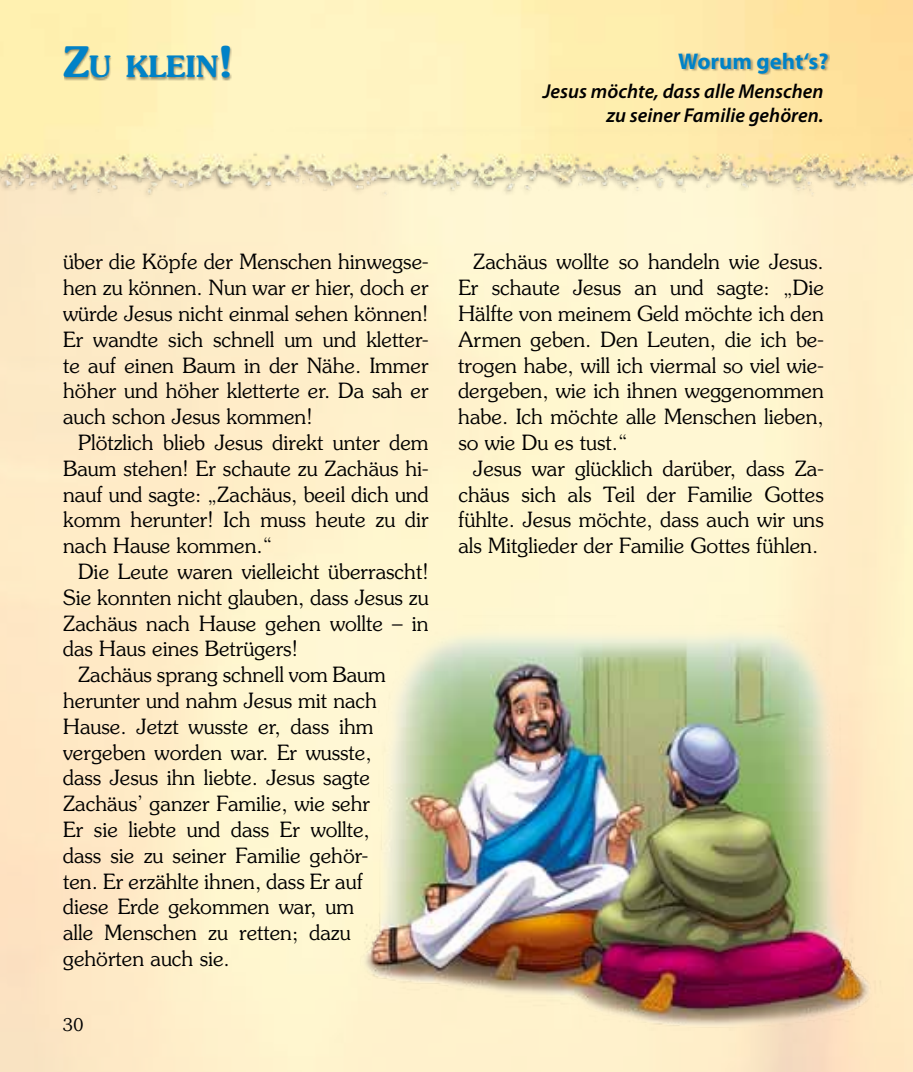
<style>
.page{position:relative;width:913px;height:1072px;background:#fff}
.page>*{position:absolute;margin:0;border:0;box-sizing:border-box;transform-origin:0 0}
.t1{font:600 29.4px "Souvenir";color:#0082c7}
.t2{font:700 22.75px "Myriad Pro";color:#0082c7}
.t3{font:300 21px/25.7px "Souvenir";color:#000;text-align:justify}
.t4{font:italic 600 20.12px/24.2px "Myriad Pro";color:#000;text-align:right}
.t5{font:300 17.5px "Souvenir";color:#000}
.s1{font-size:42px}
</style>
<div class="page">
<img style="left:0;top:0;width:913px;height:223px">
<div style="left:679px;top:53px;width:150px;height:22px;background:#000;opacity:.3"></div>
<div style="left:64px;top:46px;width:168px;height:34px;background:#000;opacity:.4"></div>
<img style="left:351px;top:615px;width:531px;height:415px">
<h1 class="t1" style="left:63px;top:48px;width:172px"><span class="s1">Z</span>U KLEIN<span class="s1">!</span></h1>
<p class="t2" style="left:678px;top:47px;width:152px">Worum geht‘s?</p>
<p class="t4" style="left:543px;top:79px;width:282px">Jesus möchte, dass alle Menschen zu seiner Familie gehören.</p>
<p class="t3" style="left:63px;top:249px;width:367px">über die Köpfe der Menschen hinwegse&shy;hen zu können. Nun war er hier, doch er würde Jesus nicht einmal sehen können!<br>Er wandte sich schnell um und kletter&shy;te auf einen Baum in der Nähe. Immer höher und höher kletterte er. Da sah er auch schon Jesus kommen!</p>
<p class="t3" style="left:63px;top:430px;width:367px;text-indent:15px">Plötzlich blieb Jesus direkt unter dem Baum stehen! Er schaute zu Zachäus hi&shy;nauf und sagte: „Zachäus, beeil dich und komm herunter! Ich muss heute zu dir nach Hause kommen.“</p>
<p class="t3" style="left:78px;top:559px;width:352px">Die Leute waren vielleicht überrascht!</p>
<p class="t3" style="left:63px;top:584px;width:367px">Sie konnten nicht glauben, dass Jesus zu</p>
<p class="t3" style="left:63px;top:610px;width:367px">Zachäus nach Hause gehen wollte – in</p>
<p class="t3" style="left:63px;top:636px;width:236px">das Haus eines Betrügers!</p>
<p class="t3" style="left:78px;top:662px;width:309px">Zachäus sprang schnell vom Baum</p>
<p class="t3" style="left:63px;top:687px;width:315px">herunter und nahm Jesus mit nach</p>
<p class="t3" style="left:63px;top:713px;width:312px">Hause. Jetzt wusste er, dass ihm</p>
<p class="t3" style="left:63px;top:739px;width:310px">vergeben worden war. Er wusste,</p>
<p class="t3" style="left:63px;top:765px;width:308px">dass Jesus ihn liebte. Jesus sagte</p>
<p class="t3" style="left:63px;top:791px;width:308px">Zachäus’ ganzer Familie, wie sehr</p>
<p class="t3" style="left:63px;top:816px;width:308px">Er sie liebte und dass Er wollte,</p>
<p class="t3" style="left:63px;top:842px;width:307px">dass sie zu seiner Familie gehör-</p>
<p class="t3" style="left:63px;top:868px;width:301px">ten. Er erzählte ihnen, dass Er auf</p>
<p class="t3" style="left:63px;top:894px;width:292px">diese Erde gekommen war, um</p>
<p class="t3" style="left:63px;top:920px;width:289px">alle Menschen zu retten; dazu</p>
<p class="t3" style="left:63px;top:945px;width:168px">gehörten auch sie.</p>
<p class="t5" style="left:63px;top:1014px;width:22px">30</p>
<p class="t3" style="left:458px;top:249px;width:367px;text-indent:15px">Zachäus wollte so handeln wie Jesus.<br>Er schaute Jesus an und sagte: „Die Hälfte von meinem Geld möchte ich den Armen geben. Den Leuten, die ich be&shy;trogen habe, will ich viermal so viel wie&shy;dergeben, wie ich ihnen weggenommen habe. Ich möchte alle Menschen lieben, so wie Du es tust.“</p>
<p class="t3" style="left:458px;top:455px;width:367px;text-indent:15px">Jesus war glücklich darüber, dass Za&shy;chäus sich als Teil der Familie Gottes fühlte. Jesus möchte, dass auch wir uns als Mitglieder der Familie Gottes fühlen.</p>
</div>
